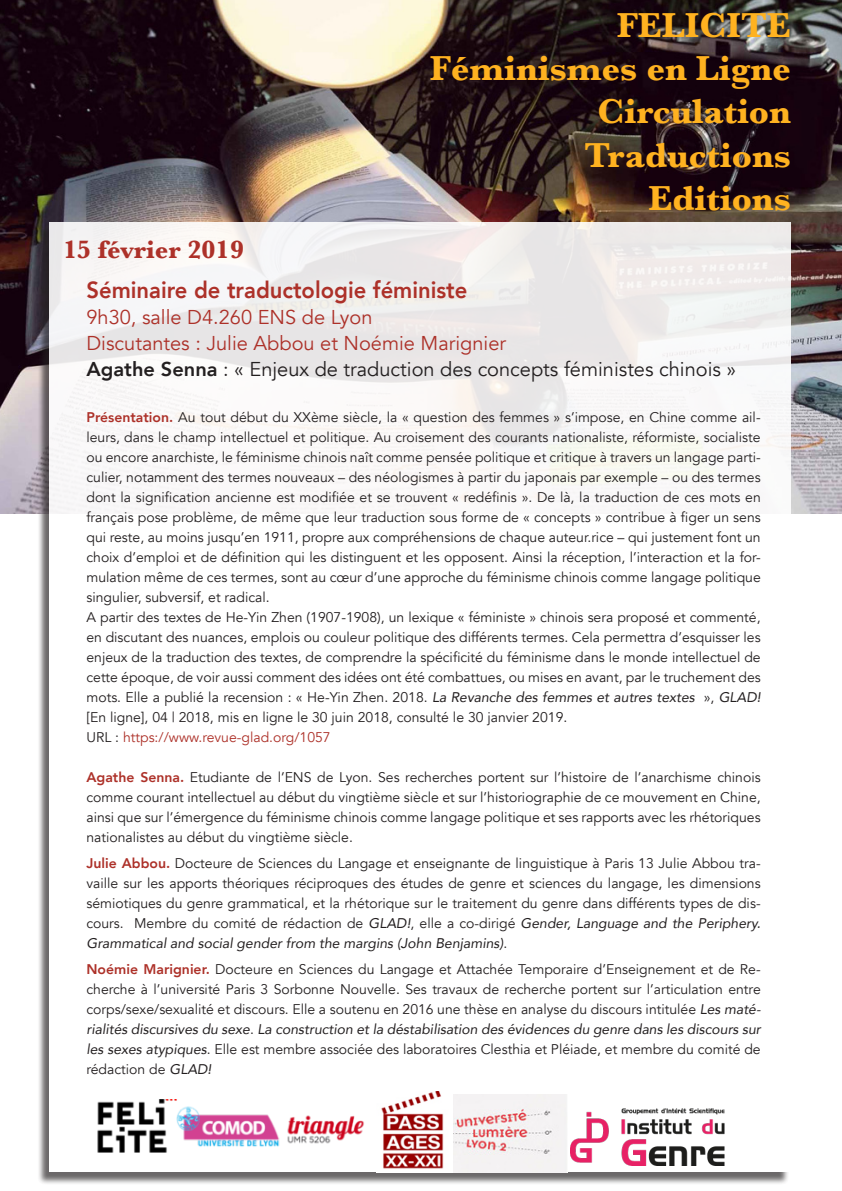
<style>
.page{position:relative;width:842px;height:1191px;background:#fff}
.page>*{position:absolute;margin:0;border:0;box-sizing:border-box;transform-origin:0 0}
.t1{font:700 36px "Baskerville";color:#ffb220}
.t2{font:700 26px "Baskerville";color:#ad3129}
.t3{font:800 23.3px "Avenir";color:#ad3129;scale:.94 1}
.t4{font:20px "Avenir";color:#ad3129}
.t5{font:20px "Avenir";color:#231f20}
.t6{font:14px/20px "Avenir";color:#231f20;text-align:justify}
.t7{font:14px "Avenir";color:#ad3129}
.s1{font-weight:800}
.s2{font-weight:800;color:#ad3129}
.s3{font-style:italic}
.s4{color:#231f20}
</style>
<div class="page">
<img style="left:0;top:0;width:842px;height:513px">
<div style="left:37px;top:224px;width:753px;height:960px;background:#231f20;opacity:.75"></div>
<div style="left:50px;top:223px;width:741px;height:949px;background:#fff"></div>
<img style="left:88px;top:1099px;width:282px;height:78px">
<img style="left:570px;top:1108px;width:154px;height:57px">
<img style="left:453px;top:1094px;width:114px;height:78px">
<img style="left:381px;top:1091px;width:63px;height:78px">
<p class="t2" style="left:63px;top:231px;width:182px">15 février 2019</p>
<p class="t1" style="left:617px;top:0;width:175px">FELICITE</p>
<p class="t1" style="left:430px;top:43px;width:363px">Féminismes en Ligne</p>
<p class="t1" style="left:597px;top:87px;width:195px">Circulation</p>
<p class="t1" style="left:584px;top:130px;width:208px">Traductions</p>
<p class="t1" style="left:648px;top:173px;width:144px">Editions</p>
<p class="t3" style="left:86px;top:272px;width:407px">Séminaire de traductologie féministe</p>
<p class="t4" style="left:86px;top:305px;width:288px">9h30, salle D4.260 ENS de Lyon</p>
<p class="t4" style="left:86px;top:331px;width:421px">Discutantes : Julie Abbou et Noémie Marignier</p>
<p class="t5" style="left:86px;top:357px;width:651px"><span class="s1">Agathe Senna</span> : « Enjeux de traduction des concepts féministes chinois »</p>
<p class="t6" style="left:86px;top:407px;width:676px"><span class="s2">Présentation.</span> Au tout début du XXème siècle, la « question des femmes » s’impose, en Chine comme ail&shy;leurs, dans le champ intellectuel et politique. Au croisement des courants nationaliste, réformiste, socialiste ou encore anarchiste, le féminisme chinois naît comme pensée politique et critique à travers un langage parti&shy;culier, notamment des termes nouveaux – des néologismes à partir du japonais par exemple – ou des termes dont la signification ancienne est modifiée et se trouvent « redéfinis ». De là, la traduction de ces mots en français pose problème, de même que leur traduction sous forme de « concepts » contribue à figer un sens qui reste, au moins jusqu’en 1911, propre aux compréhensions de chaque auteur.rice – qui justement font un choix d’emploi et de définition qui les distinguent et les opposent. Ainsi la réception, l’interaction et la for&shy;mulation même de ces termes, sont au cœur d’une approche du féminisme chinois comme langage politique singulier, subversif, et radical.</p>
<p class="t6" style="left:86px;top:607px;width:676px">A partir des textes de He-Yin Zhen (1907-1908), un lexique « féministe » chinois sera proposé et commenté, en discutant des nuances, emplois ou couleur politique des différents termes. Cela permettra d’esquisser les enjeux de la traduction des textes, de comprendre la spécificité du féminisme dans le monde intellectuel de cette époque, de voir aussi comment des idées ont été combattues, ou mises en avant, par le truchement des mots. Elle a publié la recension : « He-Yin Zhen. 2018. <span class="s3">La Revanche des femmes et autres textes</span> », <span class="s3">GLAD! </span>[En ligne], 04 | 2018, mis en ligne le 30 juin 2018, consulté le 30 janvier 2019.</p>
<p class="t7" style="left:86px;top:729px;width:246px"><span class="s4">URL :</span> https://www.revue-glad.org/1057</p>
<p class="t6" style="left:86px;top:767px;width:676px"><span class="s2">Agathe Senna.</span> Etudiante de l’ENS de Lyon. Ses recherches portent sur l’histoire de l’anarchisme chinois comme courant intellectuel au début du vingtième siècle et sur l’historiographie de ce mouvement en Chine, ainsi que sur l’émergence du féminisme chinois comme langage politique et ses rapports avec les rhétoriques nationalistes au début du vingtième siècle.</p>
<p class="t6" style="left:86px;top:853px;width:676px"><span class="s2">Julie Abbou.</span> Docteure de Sciences du Langage et enseignante de linguistique à Paris 13 Julie Abbou tra&shy;vaille sur les apports théoriques réciproques des études de genre et sciences du langage, les dimensions sémiotiques du genre grammatical, et la rhétorique sur le traitement du genre dans différents types de dis&shy;cours. Membre du comité de rédaction de <span class="s3">GLAD!</span>, elle a co-dirigé <span class="s3">Gender, Language and the Periphery.<br>Grammatical and social gender from the margins (John Benjamins)</span>.</p>
<p class="t6" style="left:86px;top:959px;width:676px"><span class="s2">Noémie Marignier.</span> Docteure en Sciences du Langage et Attachée Temporaire d’Enseignement et de Re&shy;cherche à l’université Paris 3 Sorbonne Nouvelle. Ses travaux de recherche portent sur l’articulation entre corps/sexe/sexualité et discours. Elle a soutenu en 2016 une thèse en analyse du discours intitulée <span class="s3">Les maté&shy;rialités discursives du sexe</span>. <span class="s3">La construction et la déstabilisation des évidences du genre dans les discours sur les sexes atypiques</span>. Elle est membre associée des laboratoires Clesthia et Pléiade, et membre du comité de rédaction de <span class="s3">GLAD!</span></p>
</div>
